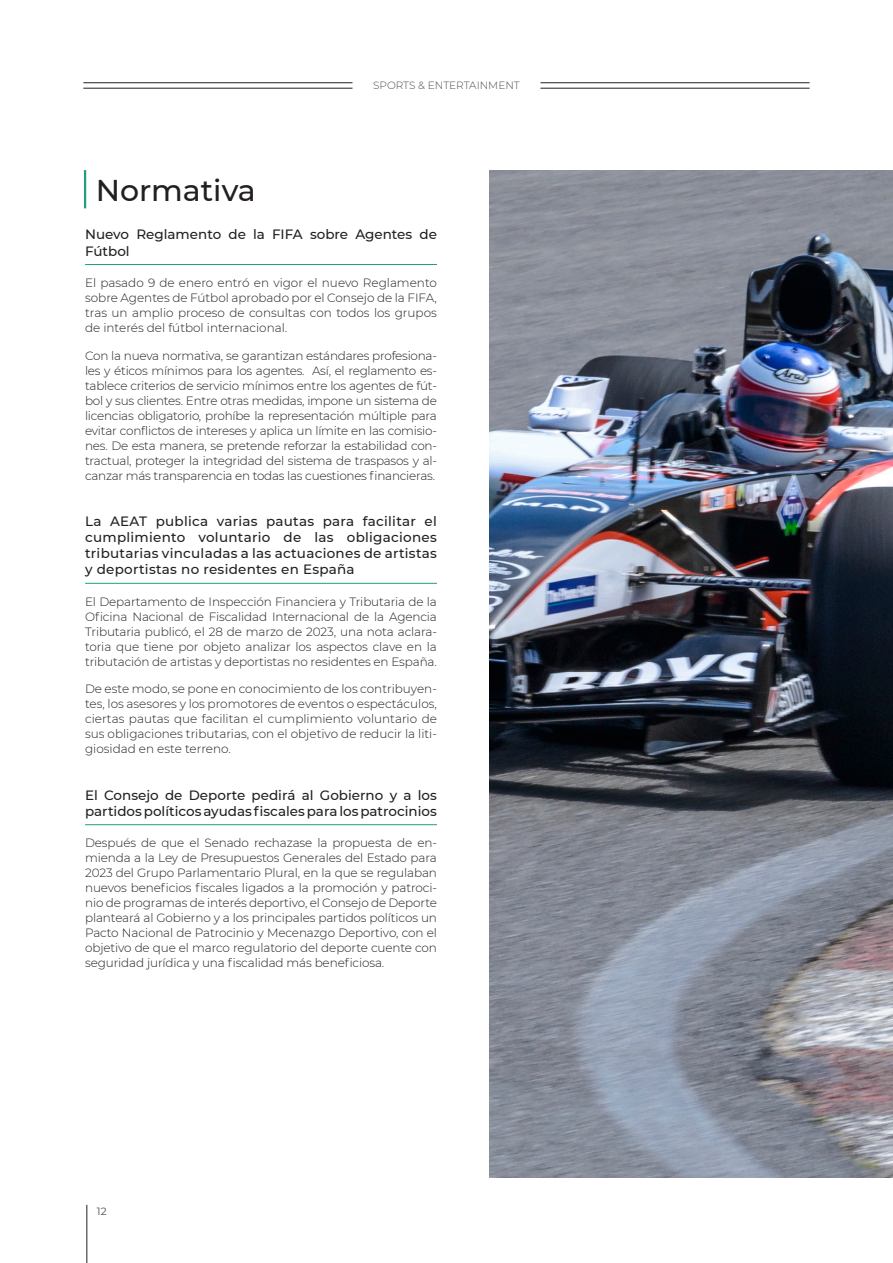
<style>
.page{position:relative;width:893px;height:1263px;background:#fff}
.page>*{position:absolute;margin:0;border:0;box-sizing:border-box;transform-origin:0 0}
.t1{font:500 30px "Montserrat";color:#231f20}
.t2{font:500 13.5px/16.2px "Montserrat";color:#231f20}
.t3{font:300 12px/15px "Montserrat";letter-spacing:-.01em;color:#231f20;text-align:justify}
.t4{font:300 10.5px "Montserrat";color:#4b4c4d}
.t5{font:10.5px "Montserrat";color:#4b4c4d}
</style>
<div class="page">
<hr style="left:83px;top:88px;width:269px;height:1px;background:#231f20">
<hr style="left:83px;top:82px;width:269px;height:1px;background:#231f20">
<hr style="left:540px;top:88px;width:270px;height:1px;background:#231f20">
<hr style="left:540px;top:82px;width:270px;height:1px;background:#231f20">
<hr style="left:86px;top:1205px;width:1px;height:58px;background:#231f20">
<hr style="left:85px;top:264px;width:352px;height:1px;background:#1e9f7e">
<hr style="left:85px;top:583px;width:352px;height:1px;background:#1e9f7e">
<hr style="left:85px;top:824px;width:352px;height:1px;background:#1e9f7e">
<hr style="left:84px;top:170px;width:2px;height:38px;background:#1e9f7e">
<img style="left:489px;top:170px;width:404px;height:1008px">
<p class="t1" style="left:96px;top:170px;width:162px">Normativa</p>
<p class="t4" style="left:373px;top:78px;width:148px">SPORTS &amp; ENTERTAINMENT</p>
<p class="t2" style="left:85px;top:226px;width:353px">Nuevo Reglamento de la FIFA sobre Agentes de<br>Fútbol</p>
<p class="t3" style="left:85px;top:275px;width:353px">El pasado 9 de enero entró en vigor el nuevo Reglamento sobre Agentes de Fútbol aprobado por el Consejo de la FIFA, tras un amplio proceso de consultas con todos los grupos de interés del fútbol internacional.</p>
<p class="t3" style="left:85px;top:347px;width:353px">Con la nueva normativa, se garantizan estándares profesiona&shy;les y éticos mínimos para los agentes. Así, el reglamento es&shy;tablece criterios de servicio mínimos entre los agentes de fút&shy;bol y sus clientes. Entre otras medidas, impone un sistema de licencias obligatorio, prohíbe la representación múltiple para evitar conflictos de intereses y aplica un límite en las comisio&shy;nes. De esta manera, se pretende reforzar la estabilidad con&shy;tractual, proteger la integridad del sistema de traspasos y al&shy;canzar más transparencia en todas las cuestiones financieras.</p>
<p class="t2" style="left:85px;top:512px;width:353px;text-align:justify">La AEAT publica varias pautas para facilitar el cumplimiento voluntario de las obligaciones tributarias vinculadas a las actuaciones de artistas y deportistas no residentes en España</p>
<p class="t3" style="left:85px;top:593px;width:353px">El Departamento de Inspección Financiera y Tributaria de la Oficina Nacional de Fiscalidad Internacional de la Agencia Tributaria publicó, el 28 de marzo de 2023, una nota aclara&shy;toria que tiene por objeto analizar los aspectos clave en la tributación de artistas y deportistas no residentes en España.</p>
<p class="t3" style="left:85px;top:681px;width:353px">De este modo, se pone en conocimiento de los contribuyen&shy;tes, los asesores y los promotores de eventos o espectáculos, ciertas pautas que facilitan el cumplimiento voluntario de sus obligaciones tributarias, con el objetivo de reducir la liti&shy;giosidad en este terreno.</p>
<p class="t2" style="left:85px;top:786px;width:353px">El Consejo de Deporte pedirá al Gobierno y a los partidos políticos ayudas fiscales para los patrocinios</p>
<p class="t3" style="left:85px;top:835px;width:353px">Después de que el Senado rechazase la propuesta de en&shy;mienda a la Ley de Presupuestos Generales del Estado para 2023 del Grupo Parlamentario Plural, en la que se regulaban nuevos beneficios fiscales ligados a la promoción y patroci&shy;nio de programas de interés deportivo, el Consejo de Deporte planteará al Gobierno y a los principales partidos políticos un Pacto Nacional de Patrocinio y Mecenazgo Deportivo, con el objetivo de que el marco regulatorio del deporte cuente con seguridad jurídica y una fiscalidad más beneficiosa.</p>
<p class="t5" style="left:97px;top:1204px;width:11px">12</p>
</div>
